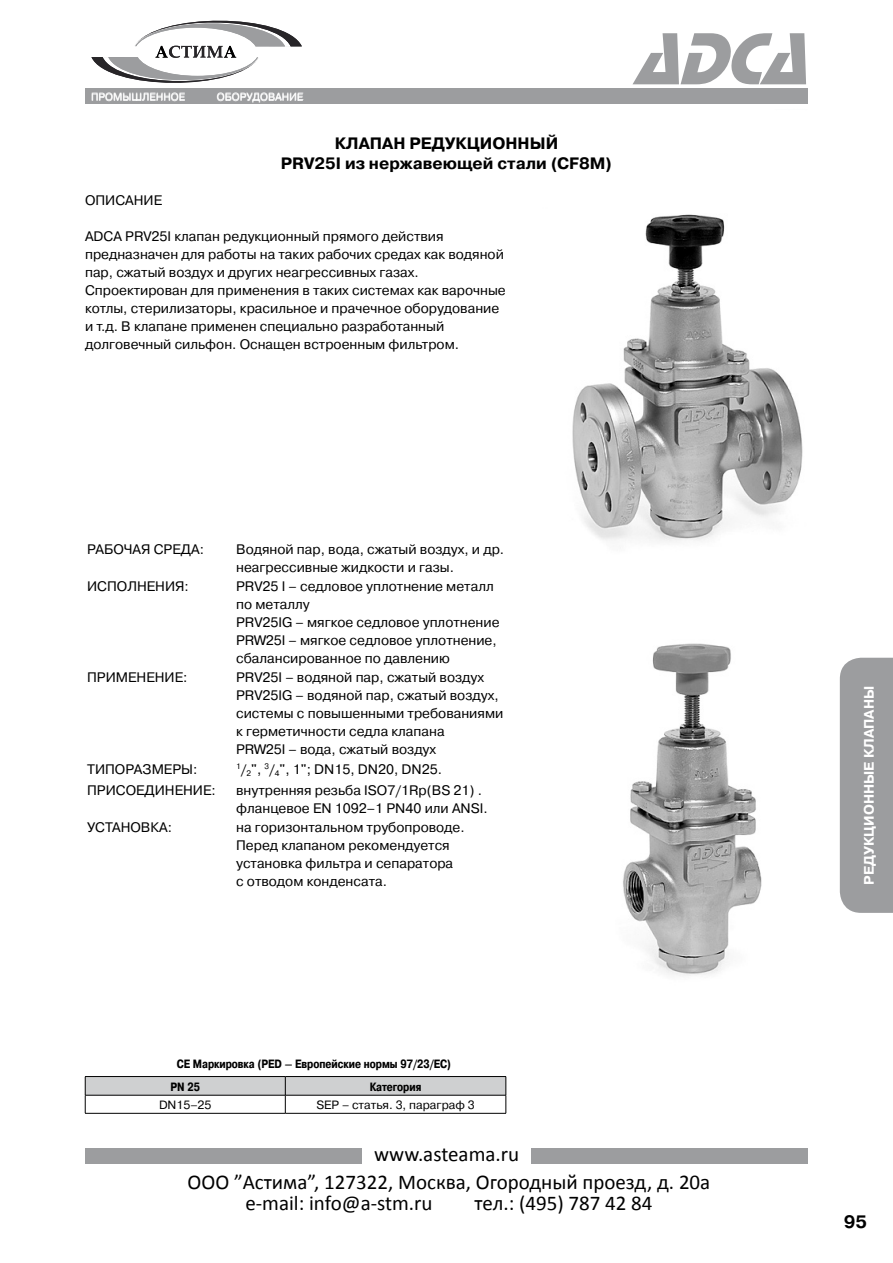
<style>
.page{position:relative;width:893px;height:1263px;background:#fff}
.page>*{position:absolute;margin:0;border:0;box-sizing:border-box;transform-origin:0 0}
.t1{font:21px/27.5px "Calibri";color:#000;text-align:center}
.t2{font:700 18px "Pragmatica C";color:#000}
.izdelie{font:700 16.5px/19.8px "Pragmatica C";color:#000;text-align:center}
.text{font:13.8px/18px "Pragmatica C";color:#000}
.t3{font:700 13.8px "Pragmatica C";color:#fff}
.table_head{font:700 12px "Pragmatica Cond C";color:#000}
.table_cell{font:12px "Pragmatica C";color:#000}
.t4{font:10.5px "Pragmatica C";color:#fff}
</style>
<div class="page">
<div style="left:85px;top:1148px;width:276px;height:16px;background:#9c9d9f"></div>
<div style="left:531px;top:1148px;width:277px;height:16px;background:#9c9d9f"></div>
<div style="left:85px;top:89px;width:723px;height:15px;background:#9c9d9f"></div>
<svg style="left:633px;top:33px;width:173px;height:51px"></svg>
<div style="left:840px;top:658px;width:53px;height:255px;background:#9c9d9f"></div>
<svg style="left:91px;top:20px;width:211px;height:63px"></svg>
<img style="left:572px;top:214px;width:231px;height:328px">
<img style="left:623px;top:643px;width:139px;height:333px">
<svg style="left:85px;top:1076px;width:422px;height:37px"></svg>
<hr style="left:85px;top:1113px;width:200px;height:1px;background:#000">
<hr style="left:285px;top:1113px;width:221px;height:1px;background:#000">
<p class="t4" style="left:91px;top:91px;width:96px">ПРОМЫШЛЕННОЕ</p>
<p class="t4" style="left:217px;top:91px;width:88px">ОБОРУДОВАНИЕ</p>
<p class="izdelie" style="left:281px;top:133px;width:333px">КЛАПАН РЕДУКЦИОННЫЙ<br>PRV25I из нержавеющей стали (CF8M)</p>
<p class="text" style="left:85px;top:191px;width:79px">ОПИСАНИЕ</p>
<p class="text" style="left:85px;top:227px;width:420px">ADCA PRV25I клапан редукционный прямого действия предназначен для работы на таких рабочих средах как водяной пар, сжатый воздух и других неагрессивных газах.</p>
<p class="text" style="left:85px;top:281px;width:422px">Спроектирован для применения в таких системах как варочные котлы, стерилизаторы, красильное и прачечное оборудование и т.д. В клапане применен специально разработанный долговечный сильфон. Оснащен встроенным фильтром.</p>
<p class="text" style="left:87px;top:540px;width:118px">РАБОЧАЯ СРЕДА:</p>
<p class="text" style="left:236px;top:540px;width:270px">Водяной пар, вода, сжатый воздух, и др. неагрессивные жидкости и газы.</p>
<p class="text" style="left:87px;top:578px;width:103px">ИСПОЛНЕНИЯ:</p>
<p class="text" style="left:236px;top:578px;width:259px">PRV25 I – седловое уплотнение металл по металлу</p>
<p class="text" style="left:236px;top:614px;width:265px">PRV25IG – мягкое седловое уплотнение</p>
<p class="text" style="left:236px;top:632px;width:262px">PRW25I – мягкое седловое уплотнение, сбалансированное по давлению</p>
<p class="text" style="left:87px;top:669px;width:102px">ПРИМЕНЕНИЕ:</p>
<p class="text" style="left:236px;top:669px;width:249px">PRV25I – водяной пар, сжатый воздух</p>
<p class="text" style="left:236px;top:687px;width:269px">PRV25IG – водяной пар, сжатый воздух, системы с повышенными требованиями к герметичности седла клапана</p>
<p class="text" style="left:236px;top:741px;width:202px">PRW25I – вода, сжатый воздух</p>
<p class="text" style="left:87px;top:760px;width:112px">ТИПОРАЗМЕРЫ:</p>
<p class="text" style="left:236px;top:760px;width:207px"><sup>1</sup>/<sub>2</sub>", <sup>3</sup>/<sub>4</sub>", 1"; DN15, DN20, DN25.</p>
<p class="text" style="left:87px;top:781px;width:130px">ПРИСОЕДИНЕНИЕ:</p>
<p class="text" style="left:236px;top:781px;width:247px">внутренняя резьба ISO7/1Rp(BS 21) .</p>
<p class="text" style="left:236px;top:799px;width:253px">фланцевое EN 1092–1 PN40 или ANSI.</p>
<p class="text" style="left:87px;top:818px;width:86px">УСТАНОВКА:</p>
<p class="text" style="left:236px;top:818px;width:230px">на горизонтальном трубопроводе.<br>Перед клапаном рекомендуется установка фильтра и сепаратора<br>с отводом конденсата.</p>
<p class="table_head" style="left:177px;top:1057px;width:276px">CE Маркировка (PED – Европейские нормы 97/23/EC)</p>
<p class="table_head" style="left:170px;top:1080px;width:31px">PN 25</p>
<p class="table_head" style="left:370px;top:1080px;width:53px">Категория</p>
<p class="table_cell" style="left:159px;top:1098px;width:54px">DN15–25</p>
<p class="table_cell" style="left:316px;top:1098px;width:160px">SEP – статья. 3, параграф 3</p>
<h1 class="t1" style="left:188px;top:1139px;width:524px">www.asteama.ru<br>ООО ”Астима”, 127322, Москва, Огородный проезд, д. 20а</h1>
<h1 class="t1" style="left:245px;top:1188px;width:189px">e-mail: info@a-stm.ru</h1>
<h1 class="t1" style="left:475px;top:1188px;width:179px">тел.: (495) 787 42 84</h1>
<p class="t3" style="left:861px;top:885px;width:200px;rotate:-90deg">РЕДУКЦИОННЫЕ КЛАПАНЫ</p>
<h2 class="t2" style="left:844px;top:1212px;width:25px">95</h2>
</div>
